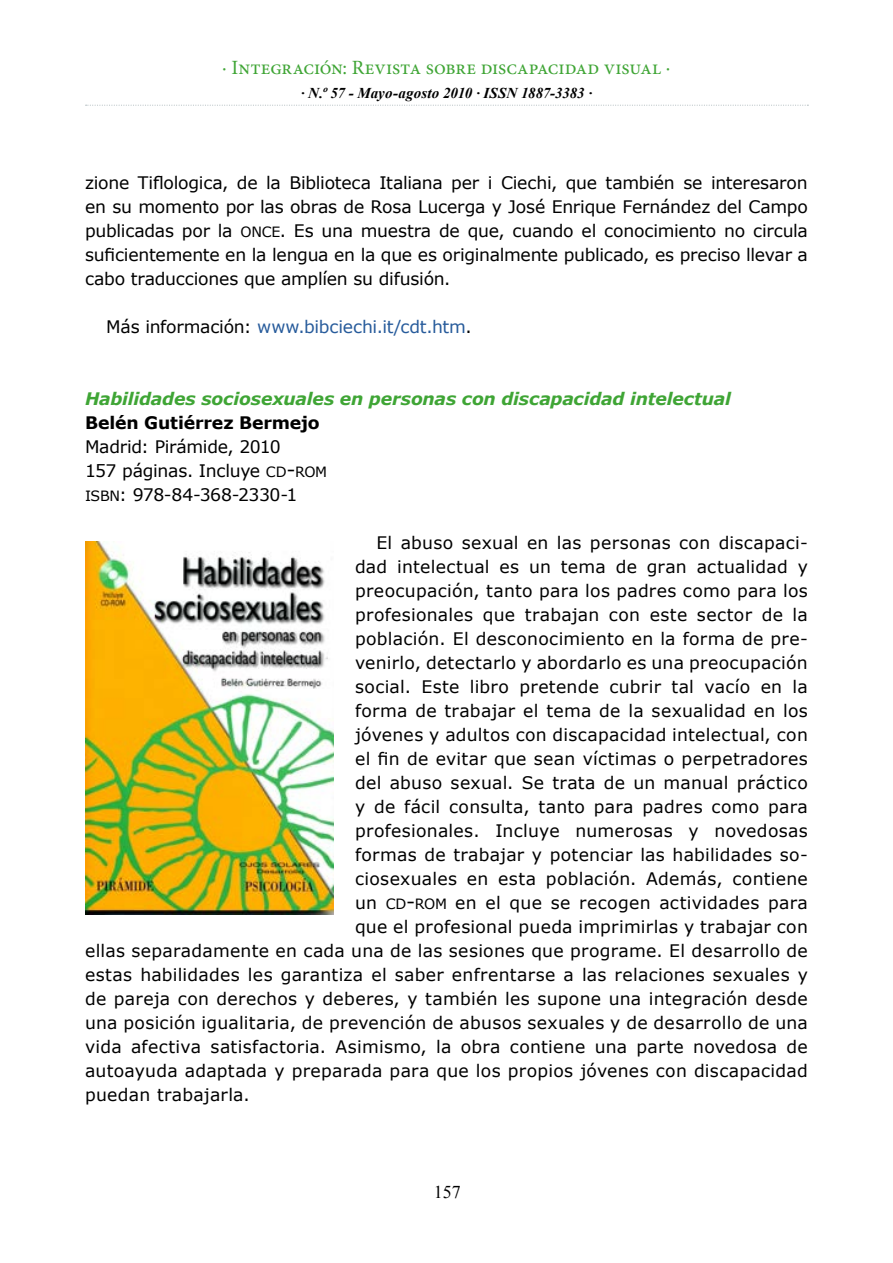
<style>
.page{position:relative;width:893px;height:1263px;background:#fff}
.page>*{position:absolute;margin:0;border:0;box-sizing:border-box;transform-origin:0 0}
.t1{font:20.25px "Minion Pro";letter-spacing:-.005em;color:#3fa535}
.t2{font:18px "Times New Roman";color:#000}
.t3{font:17.25px/24px "Verdana";letter-spacing:.015em;color:#000;text-align:justify}
.t4{font:italic 700 17.25px "Verdana";letter-spacing:-.015em;color:#3fa535}
.t5{font:17.25px "Verdana";letter-spacing:-.02em;color:#000}
.t6{font:17.25px "Verdana";letter-spacing:-.015em;color:#275b9b}
.t7{font:17.25px "Verdana";letter-spacing:-.025em;color:#000}
.t8{font:700 17.25px "Verdana";letter-spacing:-.01em;color:#000}
.t9{font:italic 700 15px "Times New Roman";color:#000}
.s1{font-size:14.1px}
.s2{color:#000}
.s3{font-size:20.25px}
</style>
<div class="page">
<svg style="left:86px;top:105px;width:722px;height:1px"></svg>
<img style="left:85px;top:542px;width:249px;height:372px">
<p class="t1" style="left:222px;top:54px;width:450px">· Integración: Revista sobre discapacidad visual ·</p>
<p class="t9" style="left:301px;top:83px;width:293px">· N.º 57 - Mayo-agosto 2010 · ISSN 1887-3383 ·</p>
<p class="t3" style="left:85px;top:170px;width:724px">zione Tiflologica, de la Biblioteca Italiana per i Ciechi, que también se interesaron en su momento por las obras de Rosa Lucerga y José Enrique Fernández del Campo publicadas por la <span class="s1">ONCE</span>. Es una muestra de que, cuando el conocimiento no circula suficientemente en la lengua en la que es originalmente publicado, es preciso llevar a cabo traducciones que amplíen su difusión.</p>
<p class="t6" style="left:106px;top:316px;width:367px"><span class="s2">Más información:</span> www.bibciechi.it/cdt.htm<span class="s2">.</span></p>
<h2 class="t4" style="left:85px;top:388px;width:647px">Habilidades sociosexuales en personas con discapacidad intelectual</h2>
<p class="t8" style="left:85px;top:412px;width:236px">Belén Gutiérrez Bermejo</p>
<p class="t5" style="left:85px;top:436px;width:197px">Madrid: Pirámide, 2010</p>
<p class="t5" style="left:85px;top:460px;width:244px">157 páginas. Incluye <span class="s1">CD</span><span class="s3">-</span><span class="s1">ROM</span></p>
<p class="t7" style="left:85px;top:484px;width:214px"><span class="s1">ISBN</span>: 978-84-368-2330-1</p>
<p class="t3" style="left:376px;top:530px;width:433px">El abuso sexual en las personas con discapaci-</p>
<p class="t3" style="left:355px;top:554px;width:454px">dad intelectual es un tema de gran actualidad y</p>
<p class="t3" style="left:355px;top:578px;width:454px">preocupación, tanto para los padres como para los</p>
<p class="t3" style="left:355px;top:602px;width:454px">profesionales que trabajan con este sector de la</p>
<p class="t3" style="left:355px;top:626px;width:454px">población. El desconocimiento en la forma de pre-</p>
<p class="t3" style="left:355px;top:650px;width:454px">venirlo, detectarlo y abordarlo es una preocupación</p>
<p class="t3" style="left:355px;top:674px;width:454px">social. Este libro pretende cubrir tal vacío en la</p>
<p class="t3" style="left:355px;top:698px;width:454px">forma de trabajar el tema de la sexualidad en los</p>
<p class="t3" style="left:355px;top:722px;width:454px">jóvenes y adultos con discapacidad intelectual, con</p>
<p class="t3" style="left:355px;top:746px;width:454px">el fin de evitar que sean víctimas o perpetradores</p>
<p class="t3" style="left:355px;top:770px;width:454px">del abuso sexual. Se trata de un manual práctico</p>
<p class="t3" style="left:355px;top:794px;width:454px">y de fácil consulta, tanto para padres como para</p>
<p class="t3" style="left:355px;top:818px;width:454px">profesionales. Incluye numerosas y novedosas</p>
<p class="t3" style="left:355px;top:842px;width:454px">formas de trabajar y potenciar las habilidades so-</p>
<p class="t3" style="left:355px;top:866px;width:454px">ciosexuales en esta población. Además, contiene</p>
<p class="t3" style="left:355px;top:890px;width:454px">un <span class="s1">CD</span><span class="s3">-</span><span class="s1">ROM</span> en el que se recogen actividades para</p>
<p class="t3" style="left:355px;top:914px;width:454px">que el profesional pueda imprimirlas y trabajar con</p>
<p class="t3" style="left:85px;top:938px;width:724px">ellas separadamente en cada una de las sesiones que programe. El desarrollo de</p>
<p class="t3" style="left:85px;top:962px;width:724px">estas habilidades les garantiza el saber enfrentarse a las relaciones sexuales y</p>
<p class="t3" style="left:85px;top:986px;width:724px">de pareja con derechos y deberes, y también les supone una integración desde</p>
<p class="t3" style="left:85px;top:1010px;width:724px">una posición igualitaria, de prevención de abusos sexuales y de desarrollo de una</p>
<p class="t3" style="left:85px;top:1034px;width:724px">vida afectiva satisfactoria. Asimismo, la obra contiene una parte novedosa de</p>
<p class="t3" style="left:85px;top:1058px;width:724px">autoayuda adaptada y preparada para que los propios jóvenes con discapacidad</p>
<p class="t3" style="left:85px;top:1082px;width:166px">puedan trabajarla.</p>
<p class="t2" style="left:434px;top:1180px;width:28px">157</p>
</div>
